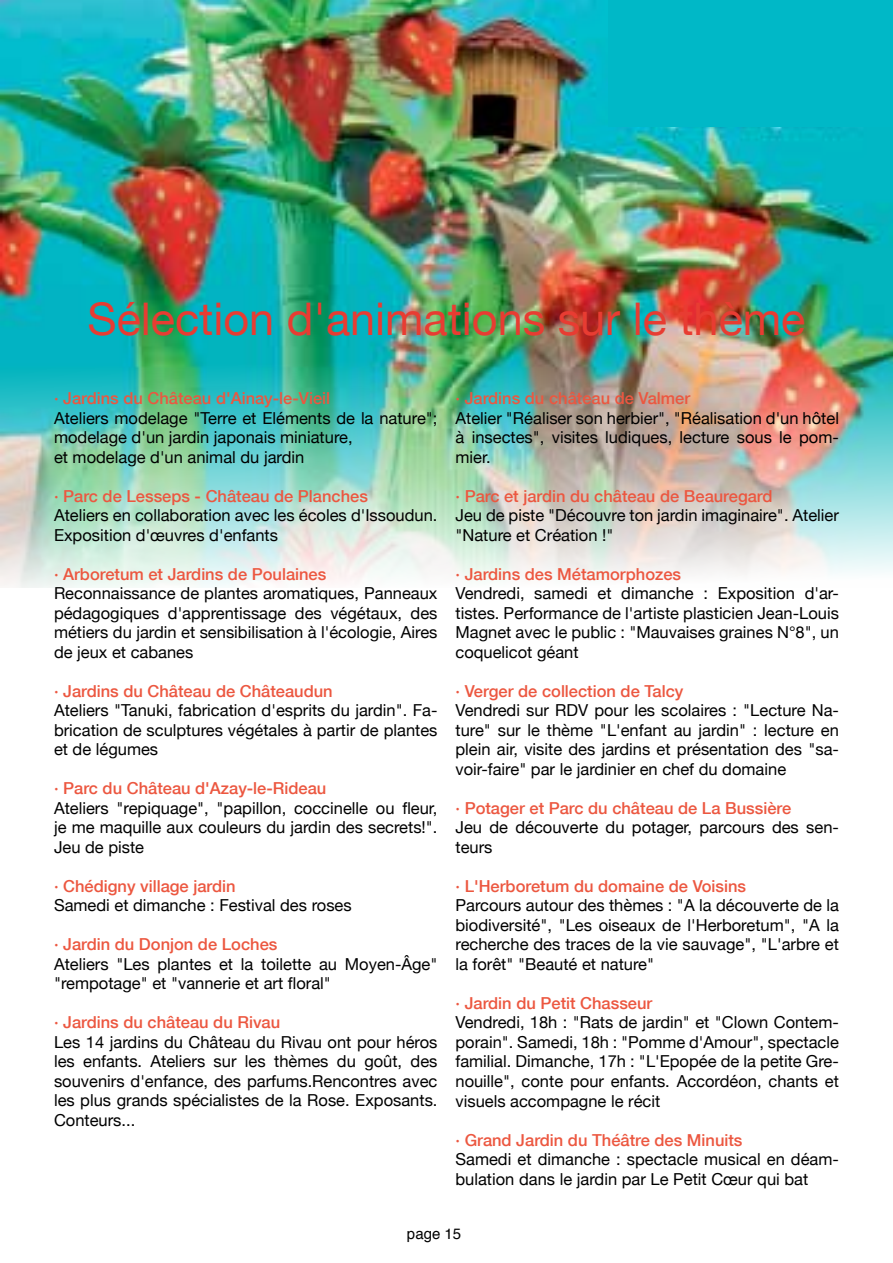
<style>
.page{position:relative;width:893px;height:1263px;background:#fff}
.page>*{position:absolute;margin:0;border:0;box-sizing:border-box;transform-origin:0 0}
.t1{font:45px "Helvetica Neue";color:#e83c32}
.t2{font:16.5px/19.5px "Helvetica Neue";color:#000;text-align:justify}
.t3{font:500 16.5px "Helvetica Neue";color:#ec5740}
.t4{font:15px "Helvetica";color:#000}
</style>
<div class="page">
<img style="left:0;top:0;width:893px;height:588px">
<div style="left:608px;top:0;width:285px;height:126px;background:#00b8c7"></div>
<h1 class="t1" style="left:88px;top:292px;width:719px">Sélection d'animations sur le thème</h1>
<p class="t3" style="left:54px;top:388px;width:278px">· Jardins du Château d'Ainay-le-Vieil</p>
<p class="t2" style="left:54px;top:408px;width:385px;text-align:left">Ateliers modelage "Terre et Eléments de la nature"; modelage d'un jardin japonais miniature,<br>et modelage d'un animal du jardin</p>
<p class="t3" style="left:54px;top:486px;width:315px">· Parc de Lesseps - Château de Planches</p>
<p class="t2" style="left:54px;top:505px;width:385px">Ateliers en collaboration avec les écoles d'Issoudun.<br>Exposition d'œuvres d'enfants</p>
<p class="t3" style="left:54px;top:564px;width:274px">· Arboretum et Jardins de Poulaines</p>
<p class="t2" style="left:54px;top:583px;width:385px">Reconnaissance de plantes aromatiques, Panneaux pédagogiques d'apprentissage des végétaux, des métiers du jardin et sensibilisation à l'écologie, Aires de jeux et cabanes</p>
<p class="t3" style="left:54px;top:681px;width:280px">· Jardins du Château de Châteaudun</p>
<p class="t2" style="left:54px;top:700px;width:385px">Ateliers "Tanuki, fabrication d'esprits du jardin". Fa&shy;brication de sculptures végétales à partir de plantes et de légumes</p>
<p class="t3" style="left:54px;top:778px;width:274px">· Parc du Château d'Azay-le-Rideau</p>
<p class="t2" style="left:54px;top:798px;width:385px">Ateliers "repiquage", "papillon, coccinelle ou fleur, je me maquille aux couleurs du jardin des secrets!".<br>Jeu de piste</p>
<p class="t3" style="left:54px;top:876px;width:183px">· Chédigny village jardin</p>
<p class="t2" style="left:54px;top:895px;width:299px">Samedi et dimanche : Festival des roses</p>
<p class="t3" style="left:54px;top:934px;width:225px">· Jardin du Donjon de Loches</p>
<p class="t2" style="left:54px;top:954px;width:385px">Ateliers "Les plantes et la toilette au Moyen-Âge" "rempotage" et "vannerie et art floral"</p>
<p class="t3" style="left:54px;top:1012px;width:228px">· Jardins du château du Rivau</p>
<p class="t2" style="left:54px;top:1032px;width:385px">Les 14 jardins du Château du Rivau ont pour héros les enfants. Ateliers sur les thèmes du goût, des souvenirs d'enfance, des parfums.Rencontres avec les plus grands spécialistes de la Rose. Exposants.<br>Conteurs...</p>
<p class="t3" style="left:455px;top:388px;width:236px">· Jardins du château de Valmer</p>
<p class="t2" style="left:455px;top:408px;width:385px">Atelier "Réaliser son herbier", "Réalisation d'un hôtel à insectes", visites ludiques, lecture sous le pom&shy;mier.</p>
<p class="t3" style="left:455px;top:486px;width:319px">· Parc et jardin du château de Beauregard</p>
<p class="t2" style="left:455px;top:505px;width:385px">Jeu de piste "Découvre ton jardin imaginaire". Atelier "Nature et Création !"</p>
<p class="t3" style="left:455px;top:564px;width:227px">· Jardins des Métamorphozes</p>
<p class="t2" style="left:455px;top:583px;width:385px">Vendredi, samedi et dimanche : Exposition d'ar&shy;tistes. Performance de l'artiste plasticien Jean-Louis Magnet avec le public : "Mauvaises graines N°8", un coquelicot géant</p>
<p class="t3" style="left:455px;top:681px;width:229px">· Verger de collection de Talcy</p>
<p class="t2" style="left:455px;top:700px;width:385px">Vendredi sur RDV pour les scolaires : "Lecture Na&shy;ture" sur le thème "L'enfant au jardin" : lecture en plein air, visite des jardins et présentation des "sa&shy;voir-faire" par le jardinier en chef du domaine</p>
<p class="t3" style="left:455px;top:798px;width:337px">· Potager et Parc du château de La Bussière</p>
<p class="t2" style="left:455px;top:817px;width:385px">Jeu de découverte du potager, parcours des sen&shy;teurs</p>
<p class="t3" style="left:455px;top:876px;width:292px">· L'Herboretum du domaine de Voisins</p>
<p class="t2" style="left:455px;top:895px;width:385px">Parcours autour des thèmes : "A la découverte de la biodiversité", "Les oiseaux de l'Herboretum", "A la recherche des traces de la vie sauvage", "L'arbre et la forêt" "Beauté et nature"</p>
<p class="t3" style="left:455px;top:993px;width:198px">· Jardin du Petit Chasseur</p>
<p class="t2" style="left:455px;top:1013px;width:385px">Vendredi, 18h : "Rats de jardin" et "Clown Contem&shy;porain". Samedi, 18h : "Pomme d'Amour", spectacle familial. Dimanche, 17h : "L'Epopée de la petite Gre&shy;nouille", conte pour enfants. Accordéon, chants et visuels accompagne le récit</p>
<p class="t3" style="left:455px;top:1130px;width:289px">· Grand Jardin du Théâtre des Minuits</p>
<p class="t2" style="left:455px;top:1149px;width:385px">Samedi et dimanche : spectacle musical en déam&shy;bulation dans le jardin par Le Petit Cœur qui bat</p>
<p class="t4" style="left:407px;top:1222px;width:56px">page 15</p>
</div>
